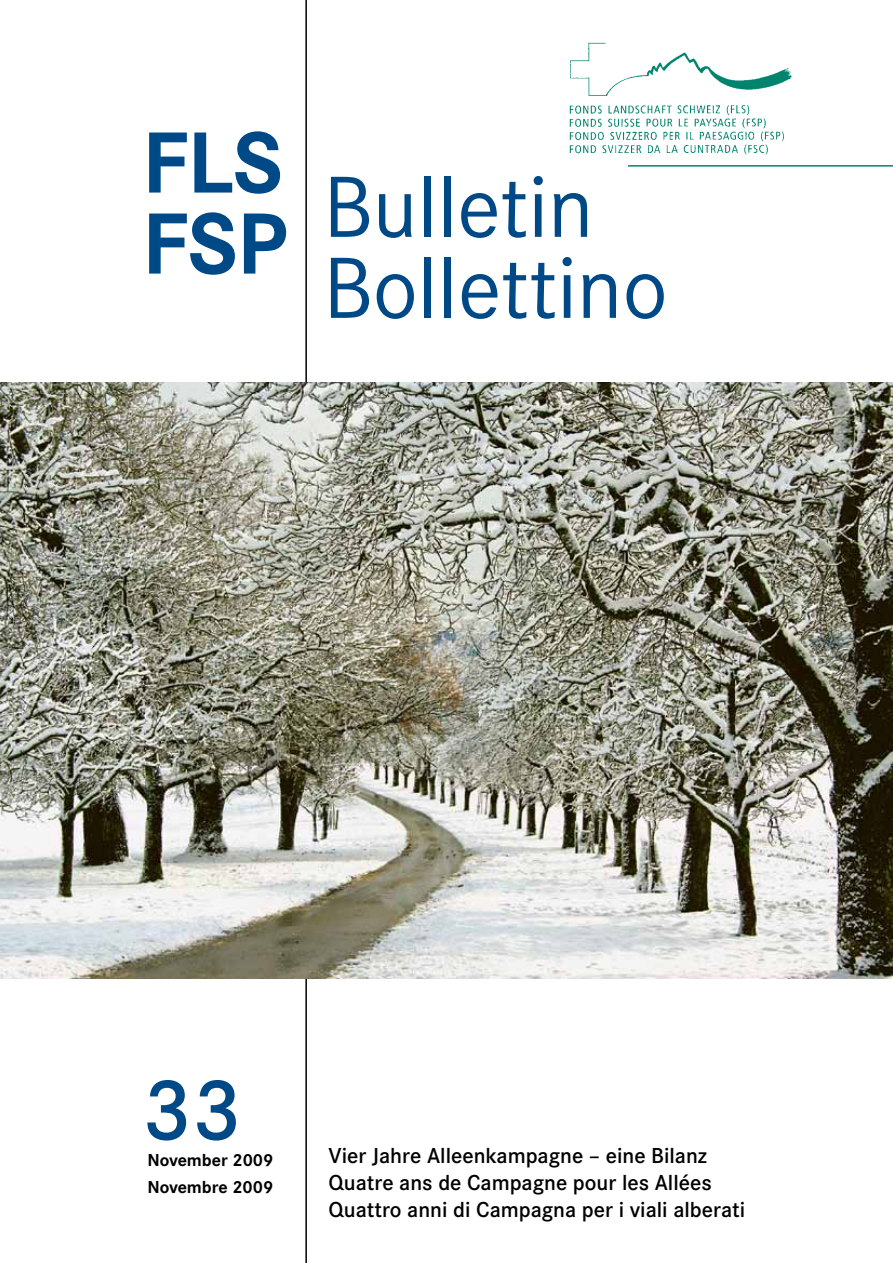
<style>
.page{position:relative;width:893px;height:1263px;background:#fff}
.page>*{position:absolute;margin:0;border:0;box-sizing:border-box;transform-origin:0 0}
.t1{font:90px/81px "Corporate S";color:#004987}
.t2{font:700 90px "Corporate S";color:#004987}
.t3{font:600 90px "Corporate S";color:#004987}
.t4{font:600 22.5px/27px "Corporate S";color:#000}
.t5{font:700 18px/27px "Corporate S";color:#000}
.s1{font-weight:700}
</style>
<div class="page">
<hr style="left:305px;top:0;width:2px;height:1263px;background:#000">
<img style="left:0;top:383px;width:893px;height:595px">
<img style="left:569px;top:105px;width:215px;height:50px">
<img style="left:569px;top:42px;width:223px;height:54px">
<hr style="left:628px;top:165px;width:265px;height:2px;background:#00846d">
<h1 class="t2" style="left:142px;top:111px;width:143px">FLS</h1>
<h1 class="t1" style="left:323px;top:167px;width:346px;text-indent:-181px"><span class="s1">FSP</span> Bulletin<br>Bollettino</h1>
<h1 class="t3" style="left:142px;top:1058px;width:101px">33</h1>
<p class="t5" style="left:147px;top:1146px;width:128px">November 2009<br>Novembre 2009</p>
<p class="t4" style="left:329px;top:1142px;width:418px">Vier Jahre Alleenkampagne – eine Bilanz<br>Quatre ans de Campagne pour les Allées<br>Quattro anni di Campagna per i viali alberati</p>
</div>
